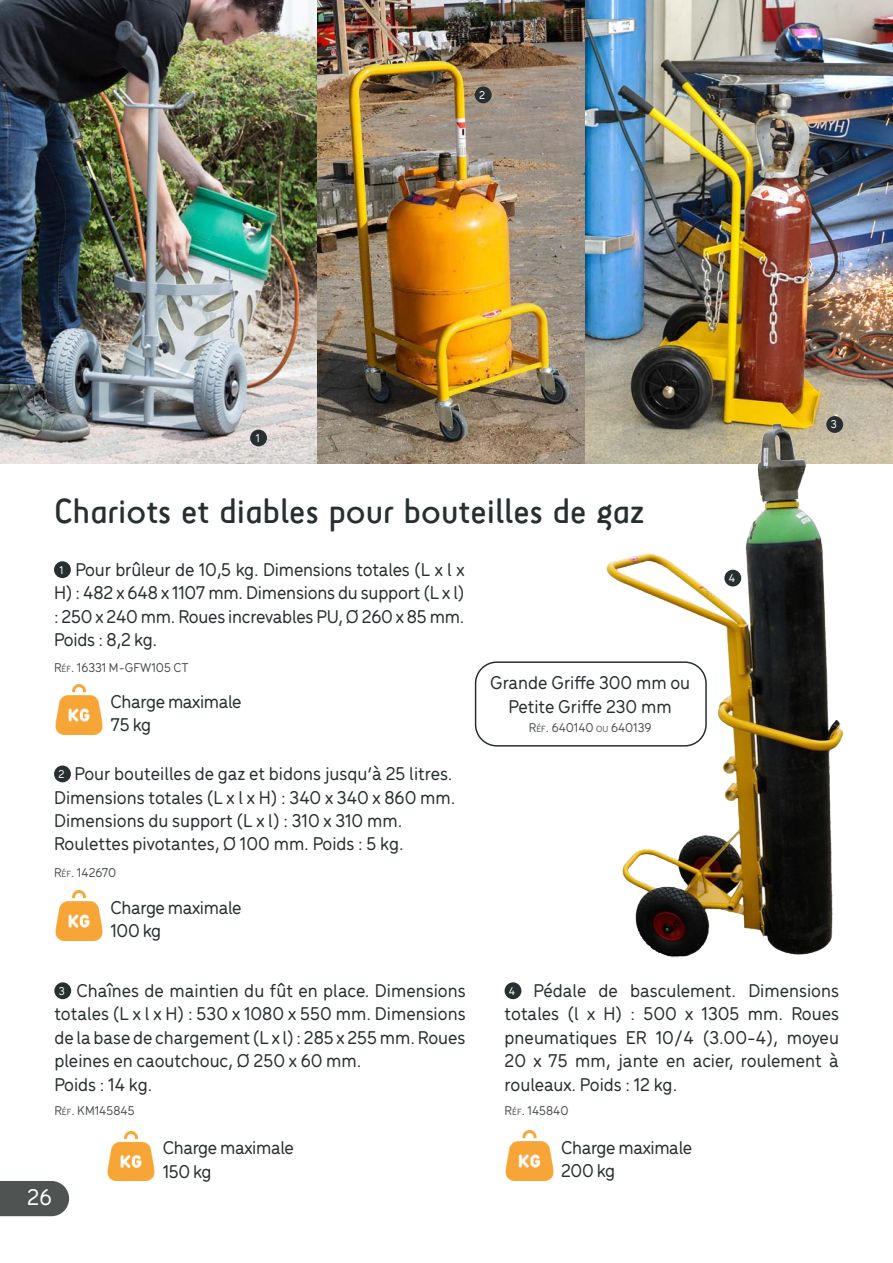
<style>
.page{position:relative;width:893px;height:1263px;background:#fff}
.page>*{position:absolute;margin:0;border:0;box-sizing:border-box;transform-origin:0 0}
.t1{font:36px "Sci Fly Sans";color:#282f30}
.t2{font:500 24px "Menco";color:#fff}
.t3{font:500 19.5px/23.4px "Menco";color:#282f30}
.t4{font:500 19.5px/23.4px "Menco";letter-spacing:-.02em;color:#282f30}
.t5{font:500 13.5px "Menco";color:#4f5453}
.t6{font:500 12px "Menco";color:#fff}
.s1{font-size:12px;color:#fff}
.s2{font-size:9.45px}
</style>
<div class="page">
<img style="left:0;top:0;width:893px;height:463px">
<img style="left:596px;top:420px;width:297px;height:538px">
<div style="left:54px;top:765px;width:17px;height:17px;background:#282f30;border-radius:50%"></div>
<div style="left:54px;top:561px;width:17px;height:17px;background:#282f30;border-radius:50%"></div>
<div style="left:54px;top:982px;width:17px;height:17px;background:#282f30;border-radius:50%"></div>
<div style="left:505px;top:982px;width:16px;height:17px;background:#282f30;border-radius:50%"></div>
<div style="left:475px;top:661px;width:232px;height:86px;border:2px solid #282f30;border-radius:21px"></div>
<div style="left:250px;top:430px;width:17px;height:16px;background:#282f30;border-radius:50%"></div>
<div style="left:475px;top:86px;width:17px;height:17px;background:#282f30;border-radius:50%"></div>
<div style="left:826px;top:416px;width:17px;height:17px;background:#282f30;border-radius:50%"></div>
<div style="left:724px;top:570px;width:17px;height:16px;background:#282f30;border-radius:50%"></div>
<img style="left:55px;top:685px;width:48px;height:49px">
<img style="left:55px;top:890px;width:48px;height:50px">
<img style="left:107px;top:1131px;width:48px;height:50px">
<img style="left:505px;top:1131px;width:49px;height:49px">
<div style="left:0;top:1181px;width:69px;height:35px;background:#4f5453"></div>
<p class="t6" style="left:479px;top:86px;width:8px">2</p>
<p class="t6" style="left:256px;top:429px;width:5px">1</p>
<h1 class="t1" style="left:54px;top:490px;width:592px">Chariots et diables pour bouteilles de gaz</h1>
<p class="t3" style="left:54px;top:557px;width:412px;text-align:justify"><span class="s1">1</span> Pour brûleur de 10,5 kg. Dimensions totales (L x l x H) : 482 x 648 x 1107 mm. Dimensions du support (L x l) : 250 x 240 mm. Roues increvables PU, Ø 260 x 85 mm.<br>Poids : 8,2 kg.</p>
<p class="t5" style="left:54px;top:657px;width:136px">R<span class="s2">éf</span>. 16331 M-GFW105 CT</p>
<p class="t4" style="left:111px;top:688px;width:133px">Charge maximale<br>75 kg</p>
<p class="t3" style="left:54px;top:761px;width:403px"><span class="s1">2</span> Pour bouteilles de gaz et bidons jusqu’à 25 litres.<br>Dimensions totales (L x l x H) : 340 x 340 x 860 mm.<br>Dimensions du support (L x l) : 310 x 310 mm.<br>Roulettes pivotantes, Ø 100 mm. Poids : 5 kg.</p>
<p class="t5" style="left:54px;top:862px;width:64px">R<span class="s2">éf</span>. 142670</p>
<p class="t4" style="left:111px;top:894px;width:133px">Charge maximale<br>100 kg</p>
<p class="t3" style="left:490px;top:670px;width:202px;text-align:center">Grande Griffe 300 mm ou<br>Petite Griffe 230 mm</p>
<p class="t5" style="left:529px;top:718px;width:124px">R<span class="s2">éf</span>. 640140 <span class="s2">ou</span> 640139</p>
<p class="t6" style="left:729px;top:570px;width:8px">4</p>
<p class="t6" style="left:831px;top:416px;width:8px">3</p>
<p class="t3" style="left:54px;top:978px;width:413px"><span class="s1">3</span> Chaînes de maintien du fût en place. Dimensions totales (L x l x H) : 530 x 1080 x 550 mm. Dimensions de la base de chargement (L x l) : 285 x 255 mm. Roues pleines en caoutchouc, Ø 250 x 60 mm.<br>Poids : 14 kg.</p>
<p class="t3" style="left:505px;top:978px;width:336px;text-align:justify"><span class="s1">4</span> Pédale de basculement. Dimensions totales (l x H) : 500 x 1305 mm. Roues pneumatiques ER 10/4 (3.00-4), moyeu 20 x 75 mm, jante en acier, roulement à rouleaux. Poids : 12 kg.</p>
<p class="t5" style="left:54px;top:1100px;width:82px">R<span class="s2">éf</span>. KM145845</p>
<p class="t5" style="left:505px;top:1100px;width:65px">R<span class="s2">éf</span>. 145840</p>
<p class="t2" style="left:27px;top:1180px;width:26px">26</p>
<p class="t4" style="left:163px;top:1135px;width:133px">Charge maximale<br>150 kg</p>
<p class="t4" style="left:561px;top:1134px;width:133px">Charge maximale<br>200 kg</p>
</div>
